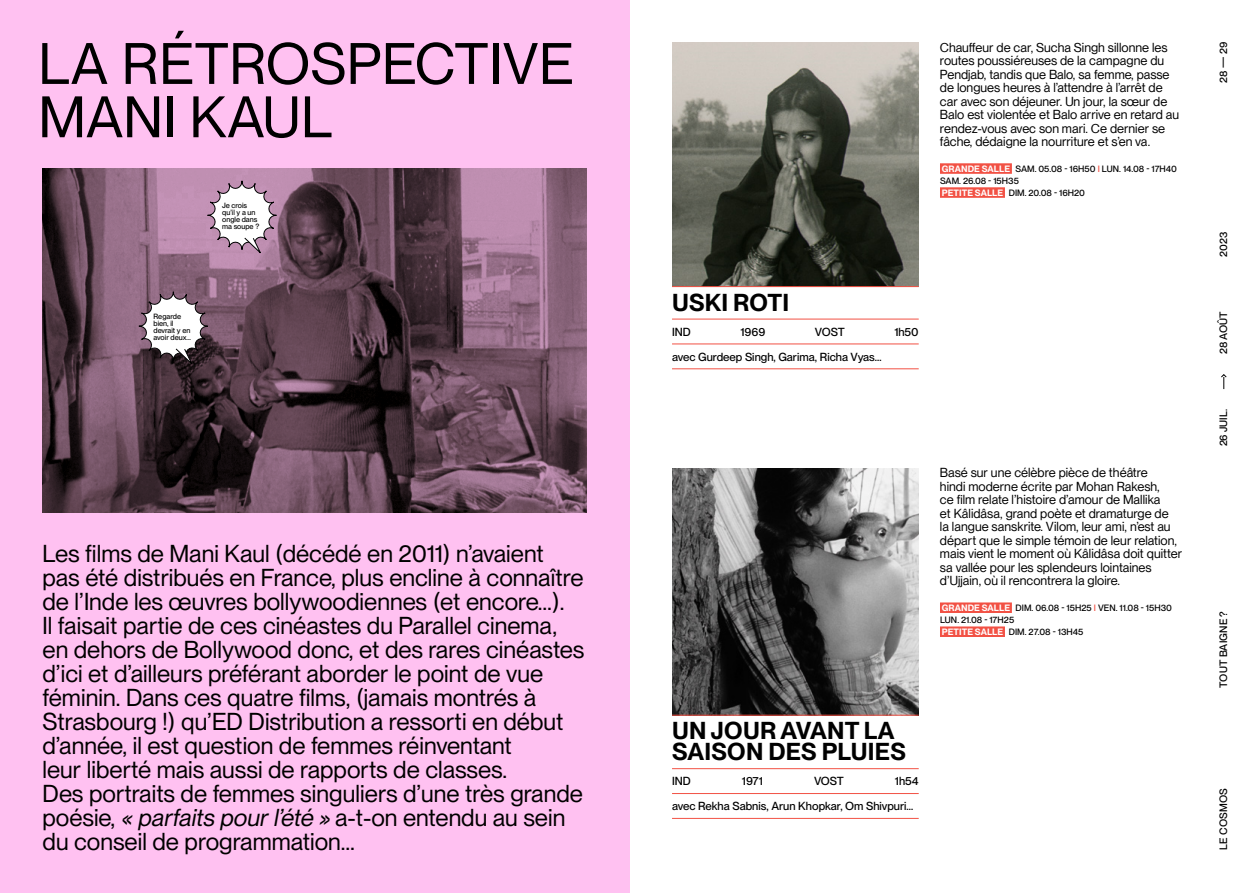
<style>
.page{position:relative;width:1259px;height:893px;background:#fff}
.page>*{position:absolute;margin:0;border:0;box-sizing:border-box;transform-origin:0 0}
.t1{font:57.15px/53.2px "PP Neue Montreal";letter-spacing:.01em;color:#000}
.t2{font:24px/24px "PP Neue Montreal";color:#000}
.t3{font:600 24px/21px "PP Neue Montreal";letter-spacing:.01em;color:#000}
.t4{font:12.75px/13.5px "PP Neue Montreal TT";color:#000}
.t5{font:500 11.55px/24.9px "PP Neue Montreal";color:#000}
.t6{font:500 10.5px "PP Neue Montreal";color:#000}
.t7{font:500 9px/12px "PP Neue Montreal";color:#000}
.t8{font:500 7.5px/7.1px "PP Neue Montreal";color:#000}
.s1{font-style:italic}
.s2{font-weight:600;color:#fff}
.s3{color:#f25144}
</style>
<div class="page">
<div style="left:0;top:0;width:629px;height:893px;background:#ffc1f1"></div>
<img style="left:43px;top:168px;width:544px;height:344px">
<svg style="left:1221px;top:374px;width:6px;height:15px"></svg>
<img style="left:672px;top:43px;width:246px;height:243px">
<img style="left:672px;top:468px;width:246px;height:247px">
<div style="left:940px;top:163px;width:72px;height:11px;background:#f25144"></div>
<div style="left:940px;top:187px;width:65px;height:11px;background:#f25144"></div>
<div style="left:940px;top:602px;width:72px;height:11px;background:#f25144"></div>
<div style="left:940px;top:626px;width:65px;height:11px;background:#f25144"></div>
<hr style="left:672px;top:286px;width:246px;height:1px;background:#f25144">
<hr style="left:672px;top:319px;width:246px;height:1px;background:#f25144">
<hr style="left:672px;top:343px;width:246px;height:1px;background:#f25144">
<hr style="left:672px;top:368px;width:246px;height:1px;background:#f25144">
<hr style="left:672px;top:715px;width:246px;height:1px;background:#f25144">
<hr style="left:672px;top:768px;width:246px;height:1px;background:#f25144">
<hr style="left:672px;top:793px;width:246px;height:1px;background:#f25144">
<hr style="left:672px;top:818px;width:246px;height:1px;background:#f25144">
<svg style="left:207px;top:180px;width:70px;height:75px;background:#d1bbcb"></svg>
<svg style="left:138px;top:291px;width:70px;height:75px;background:#a69aa1"></svg>
<h1 class="t1" style="left:39px;top:37px;width:536px">LA RÉTROSPECTIVE<br>MANI KAUL</h1>
<p class="t8" style="left:222px;top:202px;width:39px">Je crois qu’il y a un ongle dans ma soupe ?</p>
<p class="t8" style="left:153px;top:313px;width:39px">Regarde bien, il devrait y en avoir deux...</p>
<p class="t2" style="left:43px;top:542px;width:543px">Les films de Mani Kaul (décédé en 2011) n’avaient pas été distribués en France, plus encline à connaître de l’Inde les œuvres bollywoodiennes (et encore…).<br>Il faisait partie de ces cinéastes du Parallel cinema, en dehors de Bollywood donc, et des rares cinéastes d’ici et d’ailleurs préférant aborder le point de vue féminin. Dans ces quatre films, (jamais montrés à Strasbourg !) qu’ED Distribution a ressorti en début d’année, il est question de femmes réinventant<br>leur liberté mais aussi de rapports de classes.<br>Des portraits de femmes singuliers d’une très grande poésie, <span class="s1">« parfaits pourl’été »</span> a-t-on entendu au sein du conseil de programmation…</p>
<p class="t4" style="left:940px;top:40px;width:240px">Chauffeur de car, Sucha Singh sillonne les routes poussiéreuses de la campagne du Pendjab, tandis que Balo, sa femme, passe de longues heures à l’attendre à l’arrêt de car avec son déjeuner. Un jour, la sœur de Balo est violentée et Balo arrive en retard au rendez-vous avec son mari. Ce dernier se fâche, dédaigne la nourriture et s’en va.</p>
<p class="t7" style="left:940px;top:162px;width:239px"><span class="s2">GRANDE SALLE</span> SAM. 05.08 - 16H50 <span class="s3">I</span> LUN. 14.08 - 17H40<br>SAM. 26.08 - 15H35<br><span class="s2">PETITE SALLE</span> DIM. 20.08 - 16H20</p>
<h2 class="t3" style="left:672px;top:292px;width:119px">USKI ROTI</h2>
<p class="t5" style="left:672px;top:319px;width:20px">IND</p>
<p class="t5" style="left:740px;top:319px;width:26px">1969</p>
<p class="t5" style="left:815px;top:319px;width:31px">VOST</p>
<p class="t5" style="left:894px;top:319px;width:26px">1h50</p>
<p class="t5" style="left:672px;top:344px;width:211px">avec Gurdeep Singh, Garima, Richa Vyas…</p>
<p class="t4" style="left:940px;top:466px;width:243px">Basé sur une célèbre pièce de théâtre<br>hindi moderne écrite par Mohan Rakesh,<br>ce film relate l’histoire d’amour de Mallika<br>et Kâlidâsa, grand poète et dramaturge de<br>la langue sanskrite. Vilom, leur ami, n’est au départ que le simple témoin de leur relation, mais vient le moment où Kâlidâsa doit quitter sa vallée pour les splendeurs lointaines d’Ujjain, où il rencontrera la gloire.</p>
<p class="t7" style="left:940px;top:602px;width:233px"><span class="s2">GRANDE SALLE</span> DIM. 06.08 - 15H25 <span class="s3">I</span> VEN. 11.08 - 15H30<br>LUN. 21.08 - 17H25<br><span class="s2">PETITE SALLE</span> DIM. 27.08 - 13H45</p>
<h2 class="t3" style="left:672px;top:721px;width:235px">UN JOUR AVANT LA<br>SAISON DES PLUIES</h2>
<p class="t5" style="left:672px;top:769px;width:20px">IND</p>
<p class="t5" style="left:742px;top:769px;width:22px">1971</p>
<p class="t5" style="left:814px;top:769px;width:31px">VOST</p>
<p class="t5" style="left:672px;top:769px;width:248px;text-indent:223px">1h54 avec Rekha Sabnis, Arun Khopkar, Om Shivpuri…</p>
<p class="t6" style="left:1217px;top:83px;width:42px;rotate:-90deg">28 — 29</p>
<p class="t6" style="left:1217px;top:257px;width:26px;rotate:-90deg">2023</p>
<p class="t6" style="left:1217px;top:354px;width:45px;rotate:-90deg">28 AOÛT</p>
<p class="t6" style="left:1217px;top:446px;width:39px;rotate:-90deg">26 JUIL.</p>
<p class="t6" style="left:1217px;top:688px;width:78px;rotate:-90deg">TOUT BAIGNE ?</p>
<p class="t6" style="left:1217px;top:849px;width:63px;rotate:-90deg">LE COSMOS</p>
</div>
